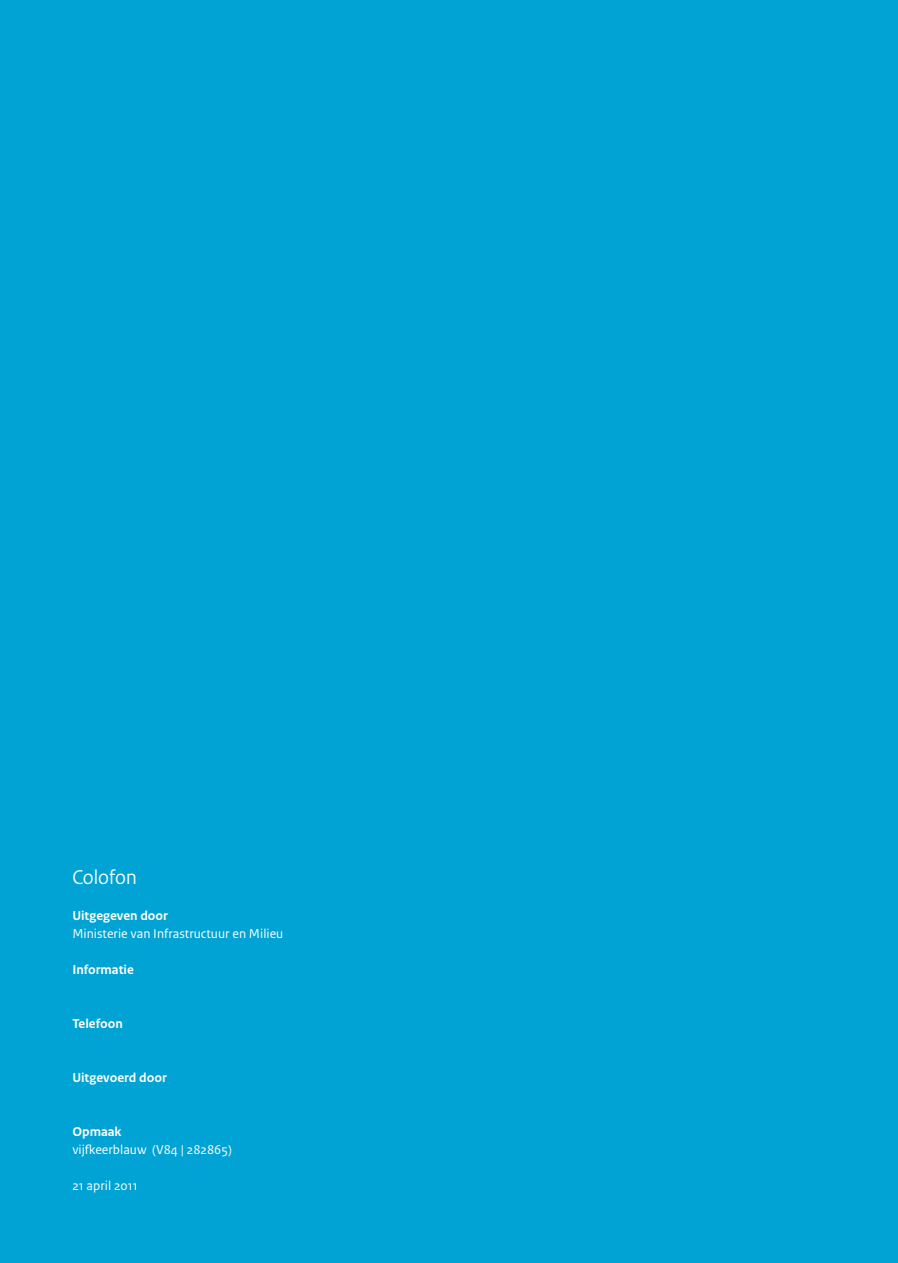
<style>
.page{position:relative;width:898px;height:1263px;background:#fff}
.page>*{position:absolute;margin:0;border:0;box-sizing:border-box;transform-origin:0 0}
.t1{font:21px "Rijksoverheid Sans Heading";color:#fff}
.t2{font:13.5px "Rijksoverheid Sans Text";color:#fff}
.t3{font:700 13.5px "Rijksoverheid Sans Text";color:#fff}
</style>
<div class="page">
<div style="left:0;top:0;width:897px;height:1263px;background:#00a3d3"></div>
<h1 class="t1" style="left:72px;top:865px;width:66px">Colofon</h1>
<p class="t3" style="left:72px;top:908px;width:97px">Uitgegeven door</p>
<p class="t2" style="left:72px;top:926px;width:212px">Ministerie van Infrastructuur en Milieu</p>
<p class="t3" style="left:72px;top:962px;width:63px">Informatie</p>
<p class="t3" style="left:72px;top:1016px;width:52px">Telefoon</p>
<p class="t3" style="left:72px;top:1070px;width:96px">Uitgevoerd door</p>
<p class="t3" style="left:72px;top:1124px;width:51px">Opmaak</p>
<p class="t2" style="left:72px;top:1142px;width:161px">vijfkeerblauw (V84 | 282865)</p>
<p class="t2" style="left:72px;top:1178px;width:67px">21 april 2011</p>
</div>
